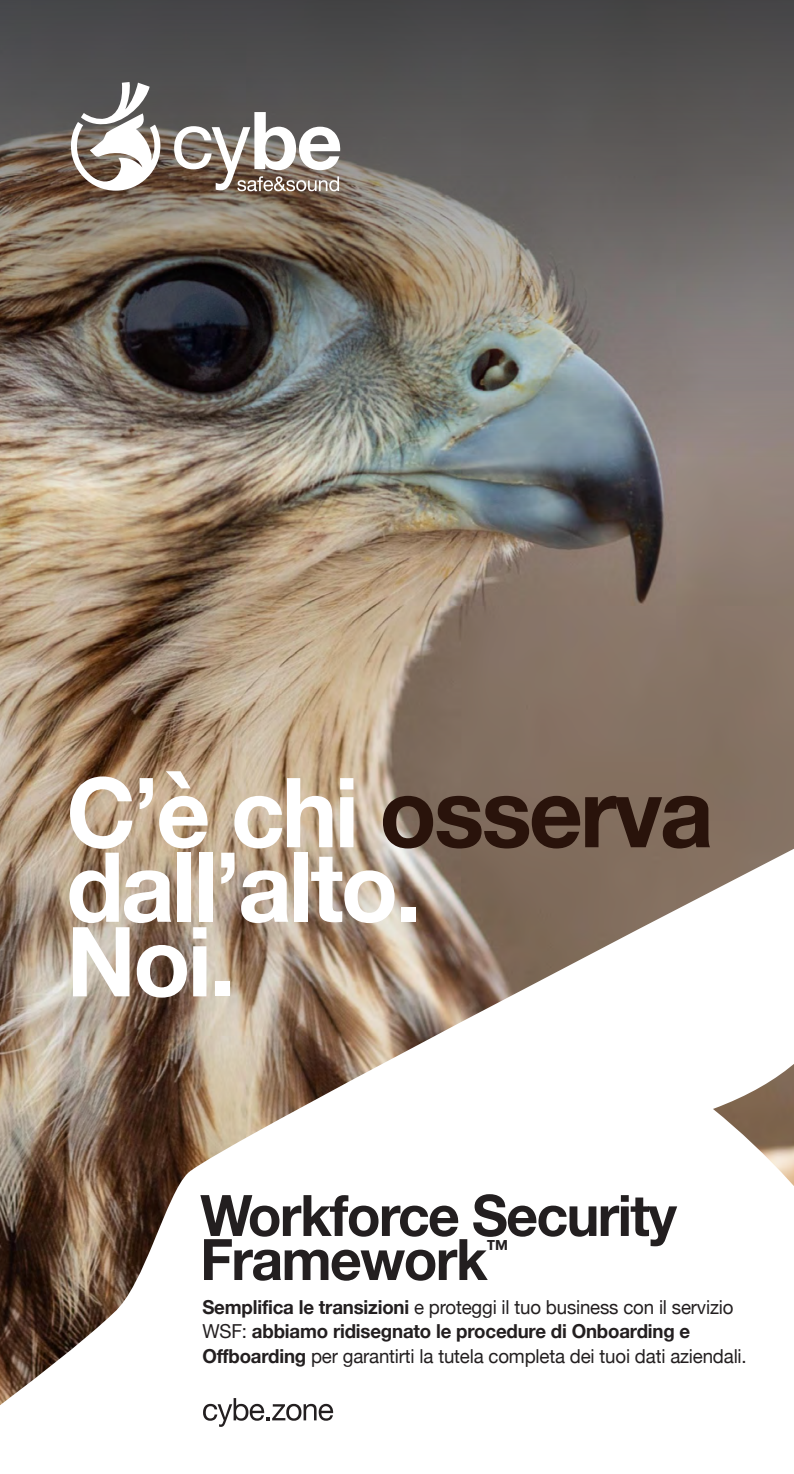
<style>
.page{position:relative;width:794px;height:1474px;background:#fff}
.page>*{position:absolute;margin:0;border:0;box-sizing:border-box;transform-origin:0 0}
.t1{font:700 96.77px/74.5px "Helvetica Neue";letter-spacing:-.03em;color:#fff}
.t2{font:700 57.23px/44.1px "Helvetica Neue";letter-spacing:-.03em;color:#231f20}
.t3{font:700 23.62px "Helvetica Neue";color:#231f20}
.t4{font:19.25px/24.5px "Helvetica Neue";letter-spacing:-.01em;color:#231f20}
.s1{color:#29130b}
.s2{font-weight:700}
</style>
<div class="page">
<img style="left:0;top:507px;width:794px;height:320px">
<img style="left:0;top:0;width:794px;height:507px">
<svg style="left:174px;top:112px;width:166px;height:79px"></svg>
<svg style="left:71px;top:82px;width:89px;height:109px"></svg>
<svg style="left:0;top:827px;width:794px;height:600px"></svg>
<svg style="left:203px;top:1397px;width:130px;height:29px"></svg>
<h1 class="t1" style="left:66px;top:778px;width:648px">C’è chi <span class="s1">osserva </span>dall’alto.<br>Noi.</h1>
<h2 class="t2" style="left:200px;top:1194px;width:478px">Workforce Security<br>Framework</h2>
<p class="t3" style="left:486px;top:1229px;width:24px">™</p>
<p class="t4" style="left:202px;top:1295px;width:546px"><span class="s2">Semplifica le transizioni</span> e proteggi il tuo business con il servizio<br>WSF: <span class="s2">abbiamo ridisegnato le procedure di Onboarding e<br>Offboarding</span> per garantirti la tutela completa dei tuoi dati aziendali.</p>
</div>
